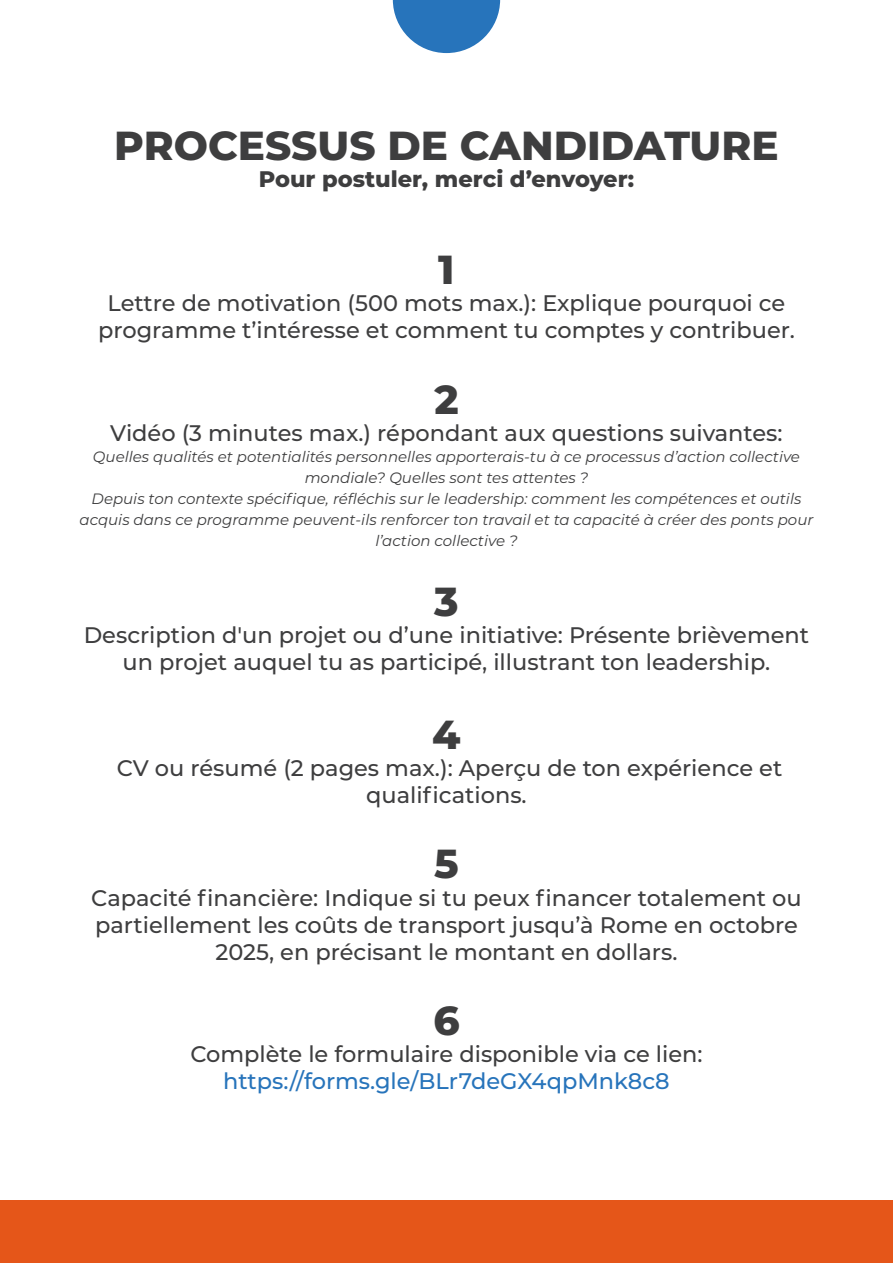
<style>
.page{position:relative;width:893px;height:1263px;background:#fff}
.page>*{position:absolute;margin:0;border:0;box-sizing:border-box;transform-origin:0 0}
.t1{font:800 40.5px "Montserrat";color:#3e3e3f}
.t2{font:500 22.5px/27px "Montserrat";color:#3e3e3f;text-align:center}
.t3{font:500 22.5px "Montserrat";color:#2774bb}
.t4{font:800 22.5px "Montserrat";color:#3e3e3f}
.t5{font:italic 15px/21px "Montserrat";color:#3e3e3f;text-align:center}
</style>
<div class="page">
<svg style="left:393px;top:0;width:107px;height:53px"></svg>
<div style="left:0;top:1200px;width:893px;height:63px;background:#e55619"></div>
<h1 class="t1" style="left:114px;top:116px;width:666px">PROCESSUS DE CANDIDATURE</h1>
<p class="t4" style="left:259px;top:163px;width:377px">Pour postuler, merci d’envoyer:</p>
<h1 class="t1" style="left:438px;top:240px;width:18px">1</h1>
<p class="t2" style="left:98px;top:289px;width:698px">Lettre de motivation (500 mots max.): Explique pourquoi ce programme t’intéresse et comment tu comptes y contribuer.</p>
<h1 class="t1" style="left:434px;top:370px;width:26px">2</h1>
<p class="t2" style="left:110px;top:419px;width:674px">Vidéo (3 minutes max.) répondant aux questions suivantes:</p>
<p class="t5" style="left:80px;top:446px;width:735px">Quelles qualités et potentialités personnelles apporterais-tu à ce processus d’action collective mondiale? Quelles sont tes attentes ?<br>Depuis ton contexte spécifique, réfléchis sur le leadership: comment les compétences et outils acquis dans ce programme peuvent-ils renforcer ton travail et ta capacité à créer des ponts pour l’action collective ?</p>
<h1 class="t1" style="left:434px;top:572px;width:26px">3</h1>
<p class="t2" style="left:84px;top:620px;width:727px">Description d'un projet ou d’une initiative: Présente brièvement un projet auquel tu as participé, illustrant ton leadership.</p>
<h1 class="t1" style="left:432px;top:705px;width:30px">4</h1>
<p class="t2" style="left:117px;top:753px;width:667px">CV ou résumé (2 pages max.): Aperçu de ton expérience et qualifications.</p>
<h1 class="t1" style="left:434px;top:834px;width:26px">5</h1>
<p class="t2" style="left:91px;top:883px;width:712px">Capacité financière: Indique si tu peux financer totalement ou partiellement les coûts de transport jusqu’à Rome en octobre<br>2025, en précisant le montant en dollars.</p>
<h1 class="t1" style="left:433px;top:991px;width:28px">6</h1>
<p class="t2" style="left:190px;top:1040px;width:514px">Complète le formulaire disponible via ce lien:</p>
<p class="t3" style="left:223px;top:1065px;width:448px">https://forms.gle/BLr7deGX4qpMnk8c8</p>
</div>
